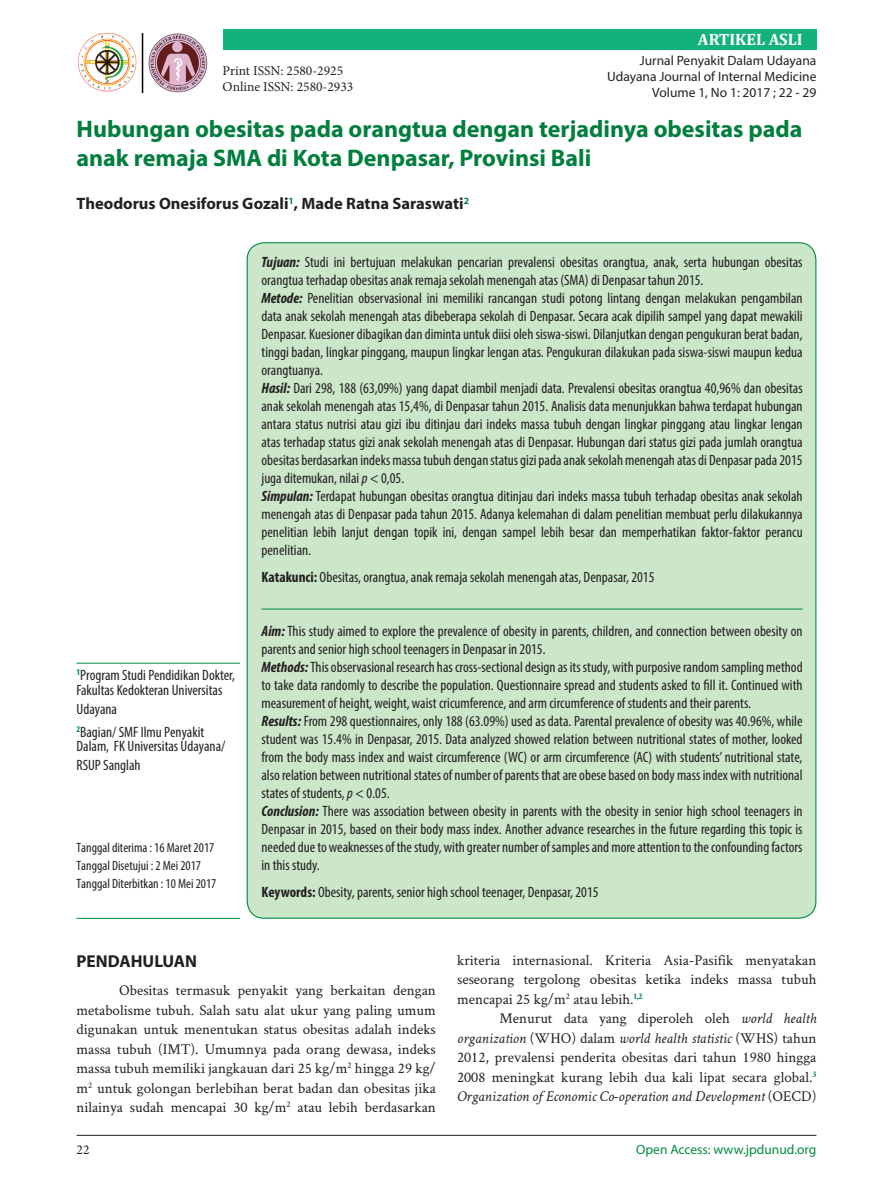
<style>
.page{position:relative;width:893px;height:1191px;background:#fff}
.page>*{position:absolute;margin:0;border:0;box-sizing:border-box;transform-origin:0 0}
.t1{font:700 24px/28.8px "Myriad Pro";color:#007e3d}
.judul{font:700 17.25px "Myriad Pro";color:#231f20}
.t2{font:700 16.5px "Myriad Pro";color:#231f20}
.t3{font:700 16.5px "Cambria";color:#fff}
.t4{font:condensed 15px/18px "Myriad Pro";color:#231f20;text-align:justify}
.t5{font:15px/19.5px "Crimson Text";color:#231f20;text-align:justify}
.t6{font:13.5px "Myriad Pro";color:#231f20}
.t7{font:condensed 13.5px/18px "Myriad Pro";color:#231f20}
.t8{font:13.5px/16.2px "Minion Pro";color:#231f20}
.t9{font:13.5px "Myriad Pro";color:#008b43}
.s1{font-weight:700;font-style:italic}
.s2{font-style:italic}
.s3{font-weight:700}
</style>
<div class="page">
<div style="left:223px;top:29px;width:593px;height:21px;background:#13b27b"></div>
<img style="left:77px;top:32px;width:131px;height:62px">
<hr style="left:77px;top:1135px;width:739px;height:1px;background:#231f20">
<div style="left:247px;top:243px;width:569px;height:675px;background:#cce6ca;border-radius:17px"></div>
<hr style="left:77px;top:918px;width:163px;height:1px;background:#008b43">
<hr style="left:77px;top:663px;width:163px;height:1px;background:#008b43">
<hr style="left:261px;top:608px;width:542px;height:1px;background:#008b43">
<p class="t3" style="left:698px;top:29px;width:106px">ARTIKEL ASLI</p>
<p class="t6" style="left:640px;top:52px;width:178px">Jurnal Penyakit Dalam Udayana</p>
<p class="t6" style="left:607px;top:68px;width:211px">Udayana Journal of Internal Medicine</p>
<p class="t6" style="left:652px;top:84px;width:166px">Volume 1, No 1: 2017 ; 22 - 29</p>
<p class="t8" style="left:223px;top:62px;width:132px">Print ISSN: 2580-2925<br>Online ISSN: 2580-2933</p>
<p class="t1" style="left:77px;top:114px;width:727px">Hubungan obesitas pada orangtua dengan terjadinya obesitas pada anak remaja SMA di Kota Denpasar, Provinsi Bali</p>
<p class="t2" style="left:77px;top:193px;width:394px">Theodorus Onesiforus Gozali<sup>1</sup>, Made Ratna Saraswati<sup>2</sup></p>
<p class="t6" style="left:698px;top:84px;width:120px">Volume 1, No 1: 2017</p>
<p class="t4" style="left:77px;top:667px;width:160px;line-height:14.7px"><sup>1</sup>Program Studi Pendidikan Dokter,<br>Fakultas Kedokteran Universitas</p>
<p class="t4" style="left:77px;top:697px;width:129px;line-height:23px">Udayana<br><sup>2</sup>Bagian/ SMF Ilmu Penyakit</p>
<p class="t4" style="left:77px;top:736px;width:150px;line-height:18.9px">Dalam, FK Universitas Udayana/<br>RSUP Sanglah</p>
<p class="t7" style="left:77px;top:838px;width:141px">Tanggal diterima : 16 Maret 2017<br>Tanggal Disetujui : 2 Mei 2017<br>Tanggal Diterbitkan : 10 Mei 2017</p>
<p class="t4" style="left:261px;top:253px;width:543px"><span class="s1">Tujuan:</span> Studi ini bertujuan melakukan pencarian prevalensi obesitas orangtua, anak, serta hubungan obesitas orangtua terhadap obesitas anak remaja sekolah menengah atas (SMA) di Denpasar tahun 2015.</p>
<p class="t4" style="left:261px;top:289px;width:543px"><span class="s1">Metode:</span> Penelitian observasional ini memiliki rancangan studi potong lintang dengan melakukan pengambilan data anak sekolah menengah atas dibeberapa sekolah di Denpasar. Secara acak dipilih sampel yang dapat mewakili Denpasar. Kuesioner dibagikan dan diminta untuk diisi oleh siswa-siswi. Dilanjutkan dengan pengukuran berat badan, tinggi badan, lingkar pinggang, maupun lingkar lengan atas. Pengukuran dilakukan pada siswa-siswi maupun kedua orangtuanya.</p>
<p class="t4" style="left:261px;top:379px;width:543px"><span class="s1">Hasil:</span> Dari 298, 188 (63,09%) yang dapat diambil menjadi data. Prevalensi obesitas orangtua 40,96% dan obesitas anak sekolah menengah atas 15,4%, di Denpasar tahun 2015. Analisis data menunjukkan bahwa terdapat hubungan antara status nutrisi atau gizi ibu ditinjau dari indeks massa tubuh dengan lingkar pinggang atau lingkar lengan atas terhadap status gizi anak sekolah menengah atas di Denpasar. Hubungan dari status gizi pada jumlah orangtua obesitas berdasarkan indeks massa tubuh dengan status gizi pada anak sekolah menengah atas di Denpasar pada 2015 juga ditemukan, nilai <span class="s2">p</span> &lt; 0,05.</p>
<p class="t4" style="left:261px;top:487px;width:543px"><span class="s1">Simpulan:</span> Terdapat hubungan obesitas orangtua ditinjau dari indeks massa tubuh terhadap obesitas anak sekolah menengah atas di Denpasar pada tahun 2015. Adanya kelemahan di dalam penelitian membuat perlu dilakukannya penelitian lebih lanjut dengan topik ini, dengan sampel lebih besar dan memperhatikan faktor-faktor perancu penelitian.</p>
<p class="t4" style="left:261px;top:568px;width:394px"><span class="s3">Katakunci:</span> Obesitas, orangtua, anak remaja sekolah menengah atas, Denpasar, 2015</p>
<p class="t4" style="left:261px;top:622px;width:543px"><span class="s1">Aim:</span> This study aimed to explore the prevalence of obesity in parents, children, and connection between obesity on parents and senior high school teenagers in Denpasar in 2015.</p>
<p class="t4" style="left:261px;top:658px;width:543px"><span class="s1">Methods:</span>This observasional research has cross-sectional design as its study, with purposive random sampling method to take data randomly to describe the population. Questionnaire spread and students asked to fill it. Continued with measurement of height, weight, waist cricumference, and arm circumference of students and their parents.</p>
<p class="t4" style="left:261px;top:712px;width:543px"><span class="s1">Results:</span> From 298 questionnaires, only 188 (63.09%) used as data. Parental prevalence of obesity was 40.96%, while student was 15.4% in Denpasar, 2015. Data analyzed showed relation between nutritional states of mother, looked from the body mass index and waist circumference (WC) or arm circumference (AC) with students’ nutritional state, also relation between nutritional states of number of parents that are obese based on body mass index with nutritional states of students, <span class="s2">p</span> &lt; 0.05.</p>
<p class="t4" style="left:261px;top:802px;width:543px"><span class="s1">Conclusion:</span> There was association between obesity in parents with the obesity in senior high school teenagers in Denpasar in 2015, based on their body mass index. Another advance researches in the future regarding this topic is needed due to weaknesses of the study, with greater number of samples and more attention to the confounding factors in this study.</p>
<p class="t4" style="left:261px;top:882px;width:339px"><span class="s3">Keywords:</span> Obesity, parents, senior high school teenager, Denpasar, 2015</p>
<p class="judul" style="left:77px;top:950px;width:122px">PENDAHULUAN</p>
<p class="t5" style="left:77px;top:980px;width:361px;text-indent:43px">Obesitas termasuk penyakit yang berkaitan dengan metabolisme tubuh. Salah satu alat ukur yang paling umum digunakan untuk menentukan status obesitas adalah indeks massa tubuh (IMT). Umumnya pada orang dewasa, indeks massa tubuh memiliki jangkauan dari 25 kg/m<sup>2</sup> hingga 29 kg/ m<sup>2</sup> untuk golongan berlebihan berat badan dan obesitas jika nilainya sudah mencapai 30 kg/m<sup>2</sup> atau lebih berdasarkan</p>
<p class="t5" style="left:457px;top:949px;width:361px">kriteria internasional. Kriteria Asia-Pasifik menyatakan seseorang tergolong obesitas ketika indeks massa tubuh mencapai 25 kg/m<sup>2</sup> atau lebih.<sup>1,2</sup></p>
<p class="t5" style="left:457px;top:1008px;width:361px;text-indent:43px">Menurut data yang diperoleh oleh <span class="s2">world health organization</span> (WHO) dalam <span class="s2">world health statistic</span> (WHS) tahun 2012, prevalensi penderita obesitas dari tahun 1980 hingga 2008 meningkat kurang lebih dua kali lipat secara global.<sup>3<br></sup><span class="s2">Organization of Economic Co-operation and Development</span> (OECD)</p>
<p class="t8" style="left:77px;top:1141px;width:14px">22</p>
<p class="t9" style="left:636px;top:1141px;width:182px">Open Access: www.jpdunud.org</p>
</div>
